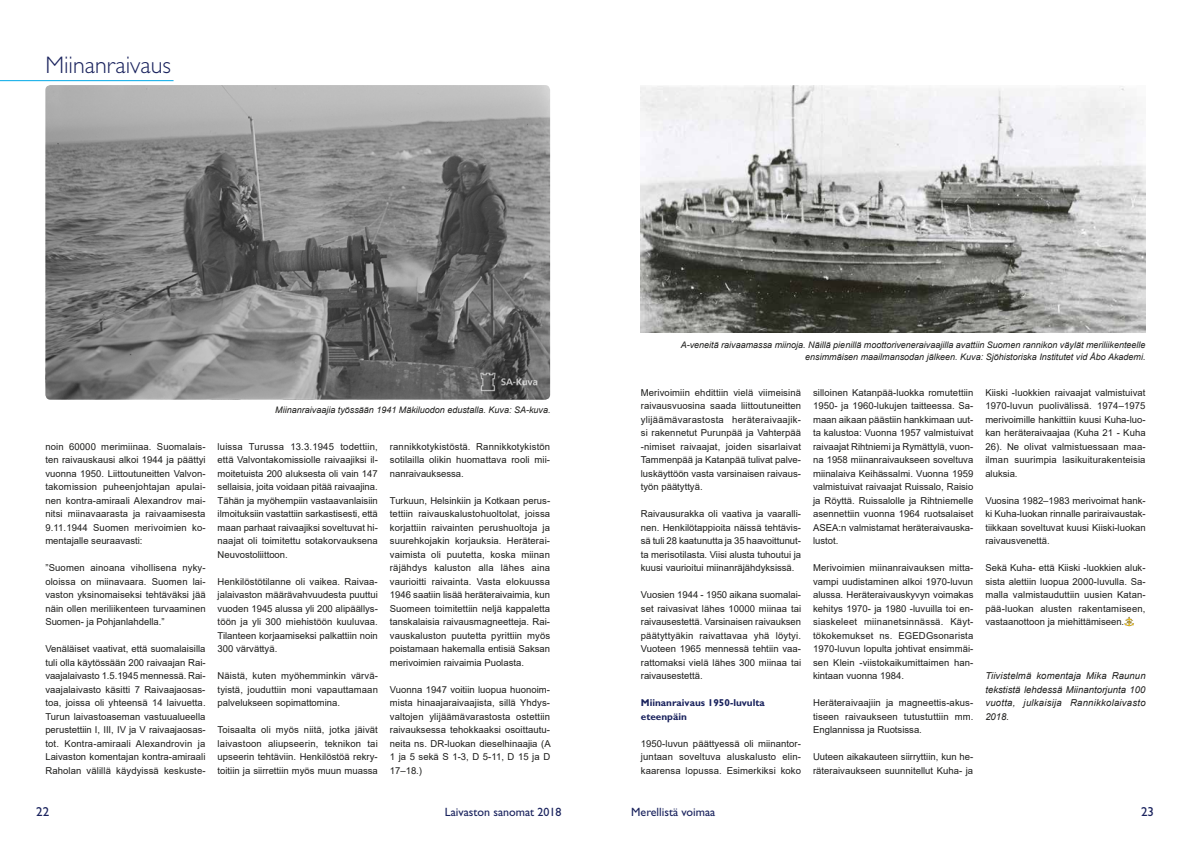
<style>
.page{position:relative;width:1191px;height:842px;background:#fff}
.page>*{position:absolute;margin:0;border:0;box-sizing:border-box;transform-origin:0 0}
.t1{font:300 24px "Gill Sans Std";color:#19225d}
.t2{font:13px "Gill Sans Std";color:#19225d}
.t3{font:12px "Gill Sans Std";color:#19225d}
.t4{font:700 10px/13.5px "Gill Sans Std";color:#19225d}
.t5{font:9.5px/13.5px "Arial";color:#1d1d1b;text-align:justify}
.t6{font:italic 9.5px/13.5px "Arial";letter-spacing:.025em;color:#1d1d1b;text-align:justify}
.t7{font:italic 9px/12px "Arial";color:#1d1d1b;text-align:right}
</style>
<div class="page">
<hr style="left:0;top:80px;width:173px;height:1px;background:#00a8e7">
<img style="left:45px;top:85px;width:505px;height:315px">
<img style="left:641px;top:85px;width:504px;height:248px">
<svg style="left:1124px;top:617px;width:10px;height:9px"></svg>
<h1 class="t1" style="left:45px;top:52px;width:127px">Miinanraivaus</h1>
<p class="t5" style="left:45px;top:439px;width:162px">noin 60000 merimiinaa. Suomalais&shy;ten raivauskausi alkoi 1944 ja päättyi vuonna 1950. Liittoutuneitten Valvon&shy;takomission puheenjohtajan apulai&shy;nen kontra-amiraali Alexandrov mai&shy;nitsi miinavaarasta ja raivaamisesta 9.11.1944 Suomen merivoimien ko&shy;mentajalle seuraavasti:</p>
<p class="t5" style="left:45px;top:561px;width:162px">”Suomen ainoana vihollisena nyky&shy;oloissa on miinavaara. Suomen lai&shy;vaston yksinomaiseksi tehtäväksi jää näin ollen meriliikenteen turvaaminen Suomen- ja Pohjanlahdella.”</p>
<p class="t5" style="left:45px;top:642px;width:162px">Venäläiset vaativat, että suomalaisilla tuli olla käytössään 200 raivaajan Rai&shy;vaajalaivasto 1.5.1945 mennessä. Rai&shy;vaajalaivasto käsitti 7 Raivaajaosas&shy;toa, joissa oli yhteensä 14 laivuetta.<br>Turun laivastoaseman vastuualueella perustettiin I, III, IV ja V raivaajaosas&shy;tot. Kontra-amiraali Alexandrovin ja Laivaston komentajan kontra-amiraali Raholan välillä käydyissä keskuste-</p>
<p class="t7" style="left:275px;top:404px;width:277px">Miinanraivaajia työssään 1941 Mäkiluodon edustalla. Kuva: SA-kuva.</p>
<p class="t5" style="left:218px;top:439px;width:162px">luissa Turussa 13.3.1945 todettiin, että Valvontakomissiolle raivaajiksi il&shy;moitetuista 200 aluksesta oli vain 147 sellaisia, joita voidaan pitää raivaajina.<br>Tähän ja myöhempiin vastaavanlaisiin ilmoituksiin vastattiin sarkastisesti, että maan parhaat raivaajiksi soveltuvat hi&shy;naajat oli toimitettu sotakorvauksena Neuvostoliittoon.</p>
<p class="t5" style="left:218px;top:574px;width:162px">Henkilöstötilanne oli vaikea. Raivaa&shy;jalaivaston määrävahvuudesta puuttui vuoden 1945 alussa yli 200 alipäällys&shy;töön ja yli 300 miehistöön kuuluvaa.<br>Tilanteen korjaamiseksi palkattiin noin 300 värvättyä.</p>
<p class="t5" style="left:218px;top:669px;width:162px">Näistä, kuten myöhemminkin värvä&shy;tyistä, jouduttiin moni vapauttamaan palvelukseen sopimattomina.</p>
<p class="t5" style="left:218px;top:723px;width:162px">Toisaalta oli myös niitä, jotka jäivät laivastoon aliupseerin, teknikon tai upseerin tehtäviin. Henkilöstöä rekry&shy;toitiin ja siirrettiin myös muun muassa</p>
<p class="t5" style="left:390px;top:439px;width:162px">rannikkotykistöstä. Rannikkotykistön sotilailla olikin huomattava rooli mii&shy;nanraivauksessa.</p>
<p class="t5" style="left:390px;top:493px;width:162px">Turkuun, Helsinkiin ja Kotkaan perus&shy;tettiin raivauskalustohuoltolat, joissa korjattiin raivainten perushuoltoja ja suurehkojakin korjauksia. Heräterai&shy;vaimista oli puutetta, koska miinan räjähdys kaluston alla lähes aina vaurioitti raivainta. Vasta elokuussa 1946 saatiin lisää heräteraivaimia, kun Suomeen toimitettiin neljä kappaletta tanskalaisia raivausmagneetteja. Rai&shy;vauskaluston puutetta pyrittiin myös poistamaan hakemalla entisiä Saksan merivoimien raivaimia Puolasta.</p>
<p class="t5" style="left:390px;top:682px;width:162px">Vuonna 1947 voitiin luopua huonoim&shy;mista hinaajaraivaajista, sillä Yhdys&shy;valtojen ylijäämävarastosta ostettiin raivauksessa tehokkaaksi osoittautu&shy;neita ns. DR-luokan dieselhinaajia (A 1 ja 5 sekä S 1-3, D 5-11, D 15 ja D 17–18.)</p>
<p class="t7" style="left:680px;top:339px;width:466px">A-veneitä raivaamassa miinoja. Näillä pienillä moottoriveneraivaajilla avattiin Suomen rannikon väylät meriliikenteelle ensimmäisen maailmansodan jälkeen. Kuva: Sjöhistoriska Institutet vid Åbo Akademi.</p>
<p class="t5" style="left:641px;top:385px;width:162px">Merivoimiin ehdittiin vielä viimeisinä raivausvuosina saada liittoutuneitten ylijäämävarastosta heräteraivaajik&shy;si rakennetut Purunpää ja Vahterpää -nimiset raivaajat, joiden sisarlaivat Tammenpää ja Katanpää tulivat palve&shy;luskäyttöön vasta varsinaisen raivaus&shy;työn päätyttyä.</p>
<p class="t5" style="left:641px;top:507px;width:162px">Raivausurakka oli vaativa ja vaaralli&shy;nen. Henkilötappioita näissä tehtävis&shy;sä tuli 28 kaatunutta ja 35 haavoittunut&shy;ta merisotilasta. Viisi alusta tuhoutui ja kuusi vaurioitui miinanräjähdyksissä.</p>
<p class="t5" style="left:641px;top:588px;width:162px">Vuosien 1944 - 1950 aikana suomalai&shy;set raivasivat lähes 10000 miinaa tai raivausestettä. Varsinaisen raivauksen päätyttyäkin raivattavaa yhä löytyi.<br>Vuoteen 1965 mennessä tehtiin vaa&shy;rattomaksi vielä lähes 300 miinaa tai raivausestettä.</p>
<p class="t4" style="left:641px;top:696px;width:125px">Miinanraivaus 1950-luvulta eteenpäin</p>
<p class="t5" style="left:641px;top:736px;width:162px">1950-luvun päättyessä oli miinantor&shy;juntaan soveltuva aluskalusto elin&shy;kaarensa lopussa. Esimerkiksi koko</p>
<p class="t5" style="left:813px;top:385px;width:162px">silloinen Katanpää-luokka romutettiin 1950- ja 1960-lukujen taitteessa. Sa&shy;maan aikaan päästiin hankkimaan uut&shy;ta kalustoa: Vuonna 1957 valmistuivat raivaajat Rihtniemi ja Rymättylä, vuon&shy;na 1958 miinanraivaukseen soveltuva miinalaiva Keihässalmi. Vuonna 1959 valmistuivat raivaajat Ruissalo, Raisio ja Röyttä. Ruissalolle ja Rihtniemelle asennettiin vuonna 1964 ruotsalaiset ASEA:n valmistamat heräteraivauska&shy;lustot.</p>
<p class="t5" style="left:813px;top:561px;width:162px">Merivoimien miinanraivauksen mitta&shy;vampi uudistaminen alkoi 1970-luvun alussa. Heräteraivauskyvyn voimakas kehitys 1970- ja 1980 -luvuilla toi en&shy;siaskeleet miinanetsinnässä. Käyt&shy;tökokemukset ns. EGEDGsonarista 1970-luvun lopulta johtivat ensimmäi&shy;sen Klein -viistokaikumittaimen han&shy;kintaan vuonna 1984.</p>
<p class="t5" style="left:813px;top:696px;width:162px">Heräteraivaajiin ja magneettis-akus&shy;tiseen raivaukseen tutustuttiin mm.<br>Englannissa ja Ruotsissa.</p>
<p class="t5" style="left:813px;top:750px;width:162px">Uuteen aikakauteen siirryttiin, kun he&shy;räteraivaukseen suunnitellut Kuha- ja</p>
<p class="t5" style="left:985px;top:385px;width:162px">Kiiski -luokkien raivaajat valmistuivat 1970-luvun puolivälissä. 1974–1975 merivoimille hankittiin kuusi Kuha-luo&shy;kan heräteraivaajaa (Kuha 21 - Kuha 26). Ne olivat valmistuessaan maa&shy;ilman suurimpia lasikuiturakenteisia aluksia.</p>
<p class="t5" style="left:985px;top:493px;width:162px">Vuosina 1982–1983 merivoimat hank&shy;ki Kuha-luokan rinnalle pariraivaustak&shy;tiikkaan soveltuvat kuusi Kiiski-luokan raivausvenettä.</p>
<p class="t5" style="left:985px;top:561px;width:162px">Sekä Kuha- että Kiiski -luokkien aluk&shy;sista alettiin luopua 2000-luvulla. Sa&shy;malla valmistauduttiin uusien Katan&shy;pää-luokan alusten rakentamiseen, vastaanottoon ja miehittämiseen.</p>
<p class="t6" style="left:985px;top:669px;width:162px">Tiivistelmä komentaja Mika Raunun tekstistä lehdessä Miinantorjunta 100 vuotta, julkaisija Rannikkolaivasto 2018.</p>
<h2 class="t2" style="left:36px;top:804px;width:14px">22</h2>
<p class="t3" style="left:445px;top:805px;width:118px">Laivaston sanomat 2018</p>
<p class="t3" style="left:631px;top:805px;width:86px">Merellistä voimaa</p>
<h2 class="t2" style="left:1141px;top:804px;width:14px">23</h2>
</div>
